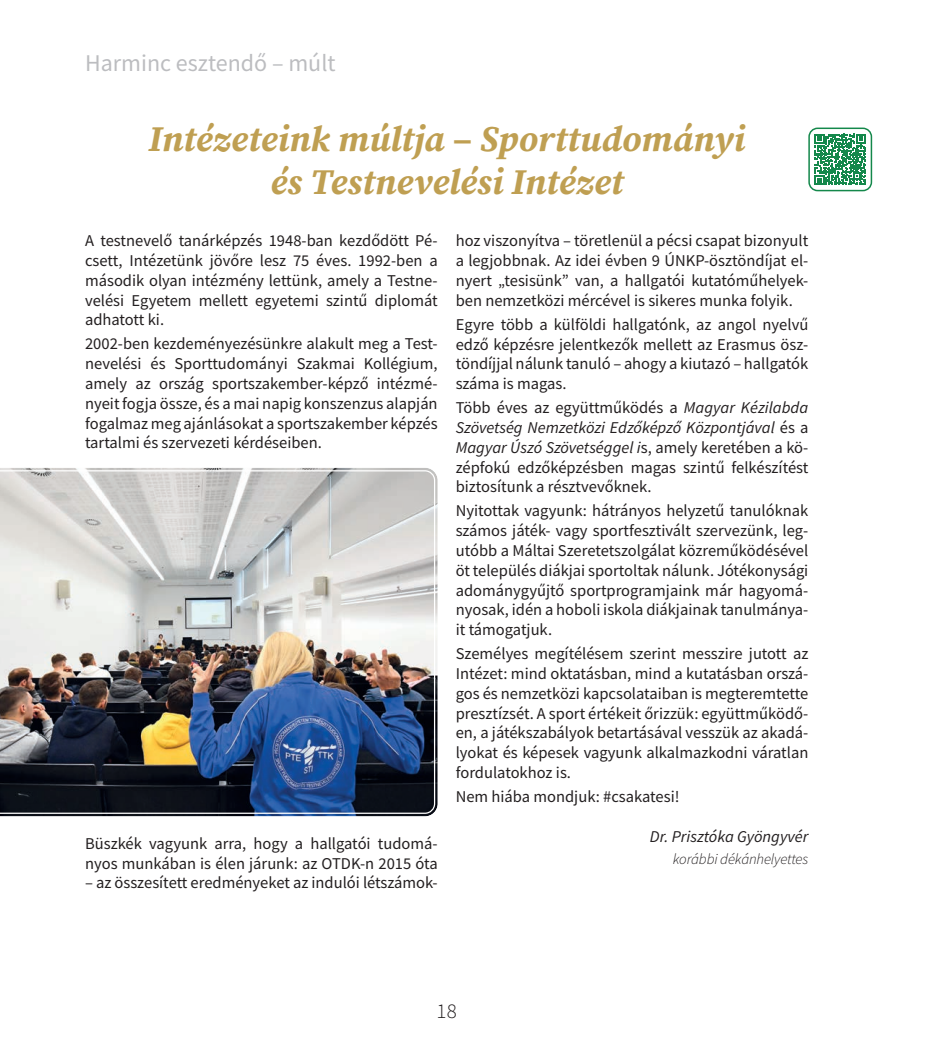
<style>
.page{position:relative;width:936px;height:1063px;background:#fff}
.page>*{position:absolute;margin:0;border:0;box-sizing:border-box;transform-origin:0 0}
.t1{font:italic 700 36px/43.2px "Source Serif Pro";letter-spacing:.005em;color:#bf9f52;text-align:center}
.t2{font:24px "Source Sans Pro";color:#bcbdc0}
.t3{font:300 21px "Source Sans Pro";color:#231f20}
.t4{font:16.5px/19.8px "Source Sans Pro";color:#231f20;text-align:justify}
.t5{font:italic 16.5px "Source Sans Pro";color:#231f20}
.t6{font:italic 300 15px "Source Sans Pro";letter-spacing:-.01em;color:#231f20}
.s1{font-style:italic}
</style>
<div class="page">
<svg style="left:0;top:467px;width:438px;height:350px"></svg>
<img style="left:0;top:470px;width:435px;height:344px">
<svg style="left:814px;top:134px;width:51px;height:51px"></svg>
<div style="left:808px;top:128px;width:64px;height:63px;border:2px solid #14884b;border-radius:9px"></div>
<h2 class="t2" style="left:85px;top:48px;width:252px">Harminc esztendő – múlt</h2>
<h1 class="t1" style="left:148px;top:118px;width:598px">Intézeteink múltja – Sporttudományi és Testnevelési Intézet</h1>
<p class="t4" style="left:85px;top:231px;width:354px">A testnevelő tanárképzés 1948-ban kezdődött Pé&shy;csett, Intézetünk jövőre lesz 75 éves. 1992-ben a második olyan intézmény lettünk, amely a Testne&shy;velési Egyetem mellett egyetemi szintű diplomát adhatott ki.</p>
<p class="t4" style="left:85px;top:334px;width:354px">2002-ben kezdeményezésünkre alakult meg a Test&shy;nevelési és Sporttudományi Szakmai Kollégium, amely az ország sportszakember-képző intézmé&shy;nyeit fogja össze, és a mai napig konszenzus alapján fogalmaz meg ajánlásokat a sportszakember képzés tartalmi és szervezeti kérdéseiben.</p>
<p class="t4" style="left:85px;top:833px;width:354px">Büszkék vagyunk arra, hogy a hallgatói tudomá&shy;nyos munkában is élen járunk: az OTDK-n 2015 óta</p>
<p class="t4" style="left:85px;top:873px;width:354px">– az összesített eredményeket az indulói létszámok-</p>
<p class="t4" style="left:455px;top:231px;width:354px">hoz viszonyítva – töretlenül a pécsi csapat bizonyult a legjobbnak. Az idei évben 9 ÚNKP-ösztöndíjat el&shy;nyert „tesisünk” van, a hallgatói kutatóműhelyek&shy;ben nemzetközi mércével is sikeres munka folyik.</p>
<p class="t4" style="left:455px;top:314px;width:354px">Egyre több a külföldi hallgatónk, az angol nyelvű edző képzésre jelentkezők mellett az Erasmus ösz&shy;töndíjjal nálunk tanuló – ahogy a kiutazó – hallgatók száma is magas.</p>
<p class="t4" style="left:455px;top:398px;width:354px">Több éves az együttműködés a <span class="s1">Magyar Kézilabda Szövetség Nemzetközi Edzőképző Központjával</span> és a <span class="s1">Magyar Úszó Szövetséggel i</span>s, amely keretében a kö&shy;zépfokú edzőképzésben magas szintű felkészítést biztosítunk a résztvevőknek.</p>
<p class="t4" style="left:455px;top:501px;width:354px">Nyitottak vagyunk: hátrányos helyzetű tanulóknak számos játék- vagy sportfesztivált szervezünk, leg&shy;utóbb a Máltai Szeretetszolgálat közreműködésével öt település diákjai sportoltak nálunk. Jótékonysági adománygyűjtő sportprogramjaink már hagyomá&shy;nyosak, idén a hoboli iskola diákjainak tanulmánya&shy;it támogatjuk.</p>
<p class="t4" style="left:455px;top:644px;width:354px">Személyes megítélésem szerint messzire jutott az Intézet: mind oktatásban, mind a kutatásban orszá&shy;gos és nemzetközi kapcsolataiban is megteremtette presztízsét. A sport értékeit őrizzük: együttműködő&shy;en, a játékszabályok betartásával vesszük az akadá&shy;lyokat és képesek vagyunk alkalmazkodni váratlan fordulatokhoz is.</p>
<p class="t4" style="left:455px;top:787px;width:225px">Nem hiába mondjuk: #csakatesi!</p>
<p class="t5" style="left:650px;top:826px;width:160px">Dr. Prisztóka Gyöngyvér</p>
<p class="t6" style="left:673px;top:850px;width:137px">korábbi dékánhelyettes</p>
<p class="t3" style="left:436px;top:998px;width:22px">18</p>
</div>
